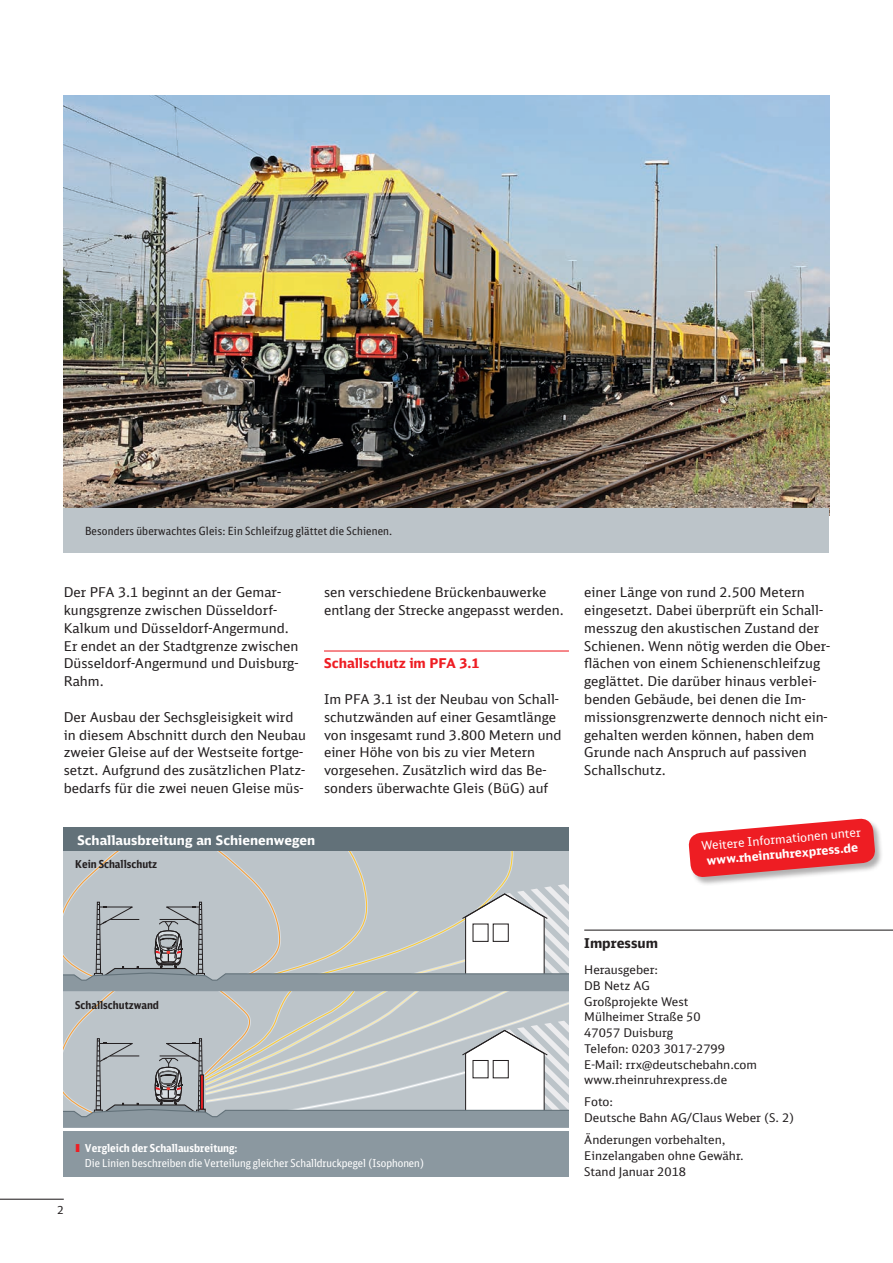
<style>
.page{position:relative;width:893px;height:1263px;background:#fff}
.page>*{position:absolute;margin:0;border:0;box-sizing:border-box;transform-origin:0 0}
.t1{font:13.5px/17.9px "DB Sans";color:#231f20}
.t2{font:700 13.5px "DB Sans";color:#ee1d23}
.t3{font:700 13.5px "DB Sans";color:#231f20}
.t4{font:700 13.2px "DB Sans";color:#fff}
.t5{font:12px/15.8px "DB Sans";color:#231f20}
.t6{font:12px "DB Sans";color:#fff}
.t7{font:700 12px "DB Sans";color:#fff}
.t8{font:11.25px "DB Sans Cond";letter-spacing:.015em;color:#231f20}
.t9{font:11.25px "DB Sans";color:#231f20}
.t10{font:10.95px/14.5px "DB Sans Cond";color:#fff}
.t11{font:700 10.95px "DB Sans Cond";color:#231f20}
.s1{font-family:"DB Sans Alternate";font-weight:900;color:#ee1d23}
.s2{font-weight:700}
</style>
<div class="page">
<hr style="left:584px;top:929px;width:309px;height:2px;background:#231f20">
<hr style="left:324px;top:650px;width:245px;height:1px;background:#ee1d23">
<div style="left:688px;top:818px;width:196px;height:68px;background:#231f20;opacity:.35"></div>
<svg style="left:688px;top:818px;width:188px;height:60px"></svg>
<img style="left:64px;top:96px;width:765px;height:412px">
<div style="left:64px;top:508px;width:765px;height:44px;background:#bcc4c9"></div>
<div style="left:64px;top:1131px;width:505px;height:45px;background:#8b98a0"></div>
<svg style="left:64px;top:851px;width:505px;height:277px;background:#b9c0c3"></svg>
<div style="left:64px;top:827px;width:505px;height:24px;background:#627179"></div>
<hr style="left:0;top:1199px;width:64px;height:1px;background:#231f20">
<p class="t8" style="left:85px;top:524px;width:309px">Besonders überwachtes Gleis: Ein Schleifzug glättet die Schienen.</p>
<p class="t1" style="left:64px;top:583px;width:236px">Der PFA 3.1 beginnt an der Gemar&shy;kungsgrenze zwischen Düsseldorf-<br>Kalkum und Düsseldorf-Angermund.<br>Er endet an der Stadtgrenze zwischen<br>Düsseldorf-Angermund und Duisburg-<br>Rahm.</p>
<p class="t1" style="left:64px;top:708px;width:244px">Der Ausbau der Sechsgleisigkeit wird in diesem Abschnitt durch den Neubau zweier Gleise auf der Westseite fortge&shy;setzt. Aufgrund des zusätzlichen Platz&shy;bedarfs für die zwei neuen Gleise müs-</p>
<p class="t1" style="left:324px;top:583px;width:241px">sen verschiedene Brückenbauwerke entlang der Strecke angepasst werden.</p>
<p class="t2" style="left:324px;top:655px;width:157px">Schallschutz im PFA 3.1</p>
<p class="t1" style="left:324px;top:690px;width:239px">Im PFA 3.1 ist der Neubau von Schall&shy;schutzwänden auf einer Gesamtlänge von insgesamt rund 3.800 Metern und einer Höhe von bis zu vier Metern vorgesehen. Zusätzlich wird das Be&shy;sonders überwachte Gleis (BüG) auf</p>
<p class="t4" style="left:77px;top:832px;width:239px">Schallausbreitung an Schienenwegen</p>
<p class="t11" style="left:75px;top:857px;width:83px">Kein Schallschutz</p>
<p class="t1" style="left:584px;top:583px;width:247px">einer Länge von rund 2.500 Metern eingesetzt. Dabei überprüft ein Schall&shy;messzug den akustischen Zustand der Schienen. Wenn nötig werden die Ober&shy;flächen von einem Schienenschleifzug geglättet. Die darüber hinaus verblei&shy;benden Gebäude, bei denen die Im&shy;missionsgrenzwerte dennoch nicht ein&shy;gehalten werden können, haben dem Grunde nach Anspruch auf passiven Schallschutz.</p>
<p class="t6" style="left:701px;top:839px;width:161px;rotate:-5deg">Weitere Informationen unter</p>
<p class="t7" style="left:706px;top:853px;width:153px;rotate:-5deg">www.rheinruhrexpress.de</p>
<p class="t11" style="left:75px;top:998px;width:85px">Schallschutzwand</p>
<p class="t10" style="left:85px;top:1141px;width:341px;text-indent:-10px"><span class="s1">I</span> <span class="s2">Vergleich der Schallausbreitung:<br></span>Die Linien beschreiben die Verteilung gleicher Schalldruckpegel (Isophonen)</p>
<p class="t9" style="left:57px;top:1203px;width:8px">2</p>
<p class="t3" style="left:584px;top:934px;width:75px">Impressum</p>
<p class="t5" style="left:584px;top:962px;width:174px">Herausgeber:<br>DB Netz AG<br>Großprojekte West<br>Mülheimer Straße 50<br>47057 Duisburg<br>Telefon: 0203 3017-2799<br>E-Mail: rrx@deutschebahn.com www.rheinruhrexpress.de</p>
<p class="t5" style="left:584px;top:1094px;width:212px">Foto:<br>Deutsche Bahn AG/Claus Weber (S. 2)</p>
<p class="t5" style="left:584px;top:1132px;width:161px">Änderungen vorbehalten,<br>Einzelangaben ohne Gewähr.<br>Stand Januar 2018</p>
</div>
